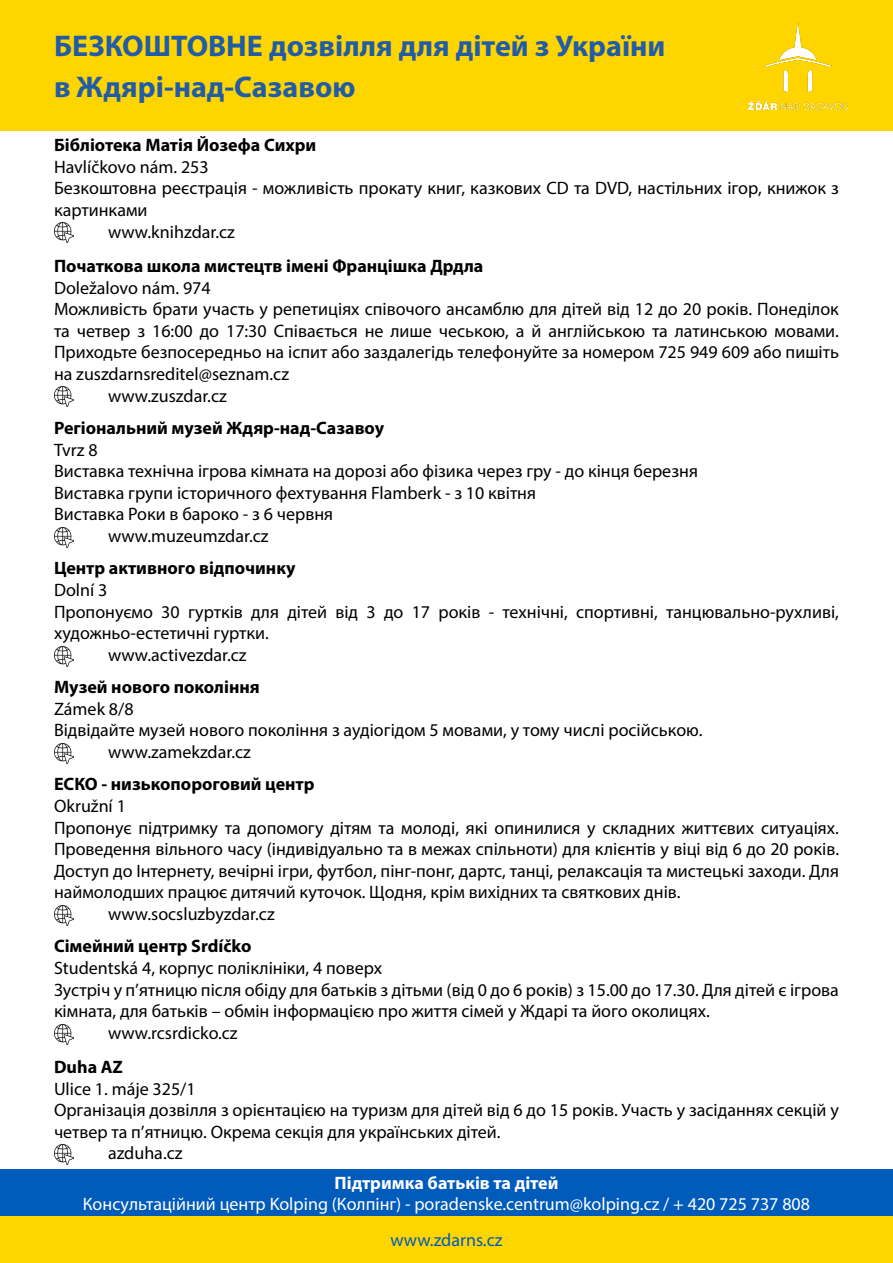
<style>
.page{position:relative;width:893px;height:1263px;background:#fff}
.page>*{position:absolute;margin:0;border:0;box-sizing:border-box;transform-origin:0 0}
.t1{font:700 30px/41.4px "Myriad Pro";color:#225ca7}
.t2{font:18px "Myriad Pro";color:#000}
.t3{font:700 18px "Myriad Pro";color:#000}
.t4{font:18px "Myriad Pro";color:#fff}
.t5{font:700 18px "Myriad Pro";color:#fff}
.t6{font:18px "Myriad Pro";color:#005bbb}
</style>
<div class="page">
<img style="left:54px;top:387px;width:20px;height:20px">
<img style="left:54px;top:527px;width:20px;height:20px">
<img style="left:54px;top:646px;width:20px;height:20px">
<img style="left:54px;top:743px;width:20px;height:20px">
<img style="left:54px;top:905px;width:20px;height:20px">
<img style="left:54px;top:1024px;width:20px;height:20px">
<img style="left:54px;top:1145px;width:20px;height:20px">
<img style="left:54px;top:222px;width:20px;height:20px">
<div style="left:0;top:0;width:893px;height:130px;background:#ffd500"></div>
<div style="left:0;top:1216px;width:893px;height:47px;background:#ffd500"></div>
<img style="left:748px;top:22px;width:99px;height:88px">
<div style="left:0;top:1169px;width:893px;height:47px;background:#005bbb"></div>
<h1 class="t1" style="left:54px;top:24px;width:613px">БЕЗКОШТОВНЕ дозвілля для дітей з України в Ждярі-над-Сазавою</h1>
<p class="t3" style="left:54px;top:133px;width:264px">Бібліотека Матія Йозефа Сихри</p>
<p class="t2" style="left:54px;top:156px;width:156px">Havlíčkovo nám. 253</p>
<p class="t2" style="left:54px;top:177px;width:786px">Безкоштовна реєстрація - можливість прокату книг, казкових CD та DVD, настільних ігор, книжок з</p>
<p class="t2" style="left:54px;top:199px;width:95px">картинками</p>
<p class="t2" style="left:108px;top:221px;width:128px">www.knihzdar.cz</p>
<p class="t3" style="left:54px;top:254px;width:431px">Початкова школа мистецтв імені Францішка Дрдла</p>
<p class="t2" style="left:54px;top:276px;width:158px">Doležalovo nám. 974</p>
<p class="t2" style="left:54px;top:298px;width:786px">Можливість брати участь у репетиціях співочого ансамблю для дітей від 12 до 20 років. Понеділок</p>
<p class="t2" style="left:54px;top:320px;width:786px">та четвер з 16:00 до 17:30 Співається не лише чеською, а й англійською та латинською мовами.</p>
<p class="t2" style="left:54px;top:341px;width:786px">Приходьте безпосередньо на іспит або заздалегідь телефонуйте за номером 725 949 609 або пишіть</p>
<p class="t2" style="left:54px;top:363px;width:237px">на zuszdarnsreditel@seznam.cz</p>
<p class="t2" style="left:108px;top:384px;width:120px">www.zuszdar.cz</p>
<p class="t3" style="left:54px;top:416px;width:332px">Регіональний музей Ждяр-над-Сазавоу</p>
<p class="t2" style="left:54px;top:438px;width:45px">Tvrz 8</p>
<p class="t2" style="left:54px;top:460px;width:645px">Виставка технічна ігрова кімната на дорозі або фізика через гру - до кінця березня</p>
<p class="t2" style="left:54px;top:482px;width:484px">Виставка групи історичного фехтування Flamberk - з 10 квітня</p>
<p class="t2" style="left:54px;top:503px;width:281px">Виставка Роки в бароко - з 6 червня</p>
<p class="t2" style="left:108px;top:525px;width:162px">www.muzeumzdar.cz</p>
<p class="t3" style="left:54px;top:556px;width:243px">Центр активного відпочинку</p>
<p class="t2" style="left:54px;top:579px;width:55px">Dolní 3</p>
<p class="t2" style="left:54px;top:600px;width:786px">Пропонуємо 30 гуртків для дітей від 3 до 17 років - технічні, спортивні, танцювально-рухливі,</p>
<p class="t2" style="left:54px;top:622px;width:216px">художньо-естетичні гуртки.</p>
<p class="t2" style="left:108px;top:644px;width:140px">www.activezdar.cz</p>
<p class="t3" style="left:54px;top:675px;width:207px">Музей нового покоління</p>
<p class="t2" style="left:54px;top:698px;width:81px">Zámek 8/8</p>
<p class="t2" style="left:54px;top:719px;width:650px">Відвідайте музей нового покоління з аудіогідом 5 мовами, у тому числі російською.</p>
<p class="t2" style="left:108px;top:741px;width:144px">www.zamekzdar.cz</p>
<p class="t3" style="left:54px;top:772px;width:262px">ЕСКО - низькопороговий центр</p>
<p class="t2" style="left:54px;top:795px;width:73px">Okružní 1</p>
<p class="t2" style="left:54px;top:816px;width:786px">Пропонує підтримку та допомогу дітям та молоді, які опинилися у складних життєвих ситуаціях.</p>
<p class="t2" style="left:54px;top:838px;width:787px">Проведення вільного часу (індивідуально та в межах спільноти) для клієнтів у віці від 6 до 20 років.</p>
<p class="t2" style="left:54px;top:860px;width:786px">Доступ до Інтернету, вечірні ігри, футбол, пінг-понг, дартс, танці, релаксація та мистецькі заходи. Для</p>
<p class="t2" style="left:54px;top:881px;width:628px">наймолодших працює дитячий куточок. Щодня, крім вихідних та святкових днів.</p>
<p class="t2" style="left:108px;top:903px;width:168px">www.socsluzbyzdar.cz</p>
<p class="t3" style="left:54px;top:934px;width:199px">Сімейний центр Srdíčko</p>
<p class="t2" style="left:54px;top:957px;width:330px">Studentská 4, корпус поліклініки, 4 поверх</p>
<p class="t2" style="left:54px;top:978px;width:786px">Зустріч у п’ятницю після обіду для батьків з дітьми (від 0 до 6 років) з 15.00 до 17.30. Для дітей є ігрова</p>
<p class="t2" style="left:54px;top:1000px;width:657px">кімната, для батьків – обмін інформацією про життя сімей у Ждарі та його околицях.</p>
<p class="t2" style="left:108px;top:1022px;width:131px">www.rcsrdicko.cz</p>
<p class="t3" style="left:54px;top:1055px;width:70px">Duha АZ</p>
<p class="t2" style="left:54px;top:1077px;width:143px">Ulice 1. máje 325/1</p>
<p class="t2" style="left:54px;top:1099px;width:786px">Організація дозвілля з орієнтацією на туризм для дітей від 6 до 15 років. Участь у засіданнях секцій у</p>
<p class="t2" style="left:54px;top:1121px;width:448px">четвер та п’ятницю. Окрема секція для українських дітей.</p>
<p class="t2" style="left:108px;top:1142px;width:76px">azduha.cz</p>
<p class="t5" style="left:335px;top:1171px;width:225px">Підтримка батьків та дітей</p>
<p class="t4" style="left:83px;top:1193px;width:729px">Консультаційний центр Kolping (Колпінг) - poradenske.centrum@kolping.cz / + 420 725 737 808</p>
<p class="t6" style="left:390px;top:1229px;width:113px">www.zdarns.cz</p>
</div>
